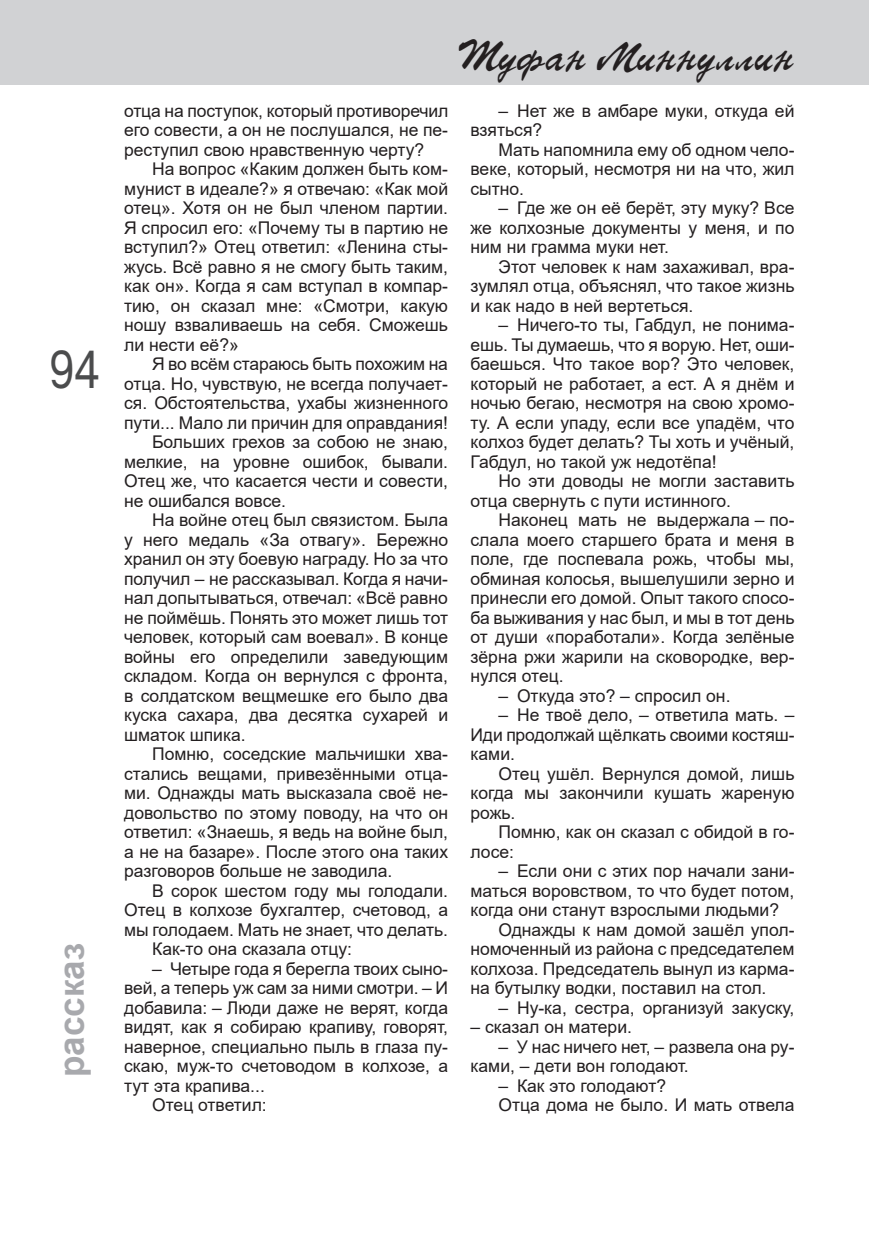
<style>
.page{position:relative;width:869px;height:1241px;background:#fff}
.page>*{position:absolute;margin:0;border:0;box-sizing:border-box;transform-origin:0 0}
.t1{font:49px "TT Arial";color:#4b4c4d;scale:.8 1}
.t2{font:42px "TT Parsec";color:#231f20}
.t3{font:700 35px "Arial";color:#a8a9ad}
.t4{font:17.5px/19.4px "Arial";color:#231f20;text-align:justify}
</style>
<div class="page">
<div style="left:0;top:0;width:868px;height:84px;background:#d1d2d4"></div>
<h1 class="t1" style="left:50px;top:342px;width:64px">94</h1>
<h3 class="t3" style="left:52px;top:1076px;width:136px;rotate:-90deg">рассказ</h3>
<p class="t4" style="left:124px;top:101px;width:325px">отца на поступок, который противоречил его совести, а он не послушался, не пе&shy;реступил свою нравственную черту?</p>
<p class="t4" style="left:124px;top:160px;width:325px;text-indent:28px">На вопрос «Каким должен быть ком&shy;мунист в идеале?» я отвечаю: «Как мой отец». Хотя он не был членом партии.<br>Я спросил его: «Почему ты в партию не вступил?» Отец ответил: «Ленина сты&shy;жусь. Всё равно я не смогу быть таким, как он». Когда я сам вступал в компар&shy;тию, он сказал мне: «Смотри, какую ношу взваливаешь на себя. Сможешь ли нести её?»</p>
<p class="t4" style="left:152px;top:354px;width:297px">Я во всём стараюсь быть похожим на</p>
<p class="t4" style="left:124px;top:374px;width:325px">отца. Но, чувствую, не всегда получает-</p>
<p class="t4" style="left:124px;top:393px;width:325px">ся. Обстоятельства, ухабы жизненного</p>
<p class="t4" style="left:124px;top:413px;width:325px">пути... Мало ли причин для оправдания!</p>
<p class="t4" style="left:152px;top:432px;width:297px">Больших грехов за собою не знаю,</p>
<p class="t4" style="left:124px;top:452px;width:325px">мелкие, на уровне ошибок, бывали.</p>
<p class="t4" style="left:124px;top:471px;width:325px">Отец же, что касается чести и совести,</p>
<p class="t4" style="left:124px;top:491px;width:163px">не ошибался вовсе.</p>
<p class="t4" style="left:152px;top:510px;width:297px">На войне отец был связистом. Была</p>
<p class="t4" style="left:124px;top:530px;width:325px">у него медаль «За отвагу». Бережно</p>
<p class="t4" style="left:124px;top:549px;width:325px">хранил он эту боевую награду. Но за что</p>
<p class="t4" style="left:124px;top:569px;width:325px">получил – не рассказывал. Когда я начи-</p>
<p class="t4" style="left:124px;top:588px;width:325px">нал допытываться, отвечал: «Всё равно</p>
<p class="t4" style="left:124px;top:608px;width:325px">не поймёшь. Понять это может лишь тот</p>
<p class="t4" style="left:124px;top:627px;width:325px">человек, который сам воевал». В конце</p>
<p class="t4" style="left:124px;top:647px;width:325px">войны его определили заведующим</p>
<p class="t4" style="left:124px;top:666px;width:325px">складом. Когда он вернулся с фронта,</p>
<p class="t4" style="left:124px;top:685px;width:325px">в солдатском вещмешке его было два</p>
<p class="t4" style="left:124px;top:705px;width:325px">куска сахара, два десятка сухарей и</p>
<p class="t4" style="left:124px;top:724px;width:123px">шматок шпика.</p>
<p class="t4" style="left:152px;top:744px;width:297px">Помню, соседские мальчишки хва-</p>
<p class="t4" style="left:124px;top:763px;width:325px">стались вещами, привезёнными отца-</p>
<p class="t4" style="left:124px;top:783px;width:325px">ми. Однажды мать высказала своё не-</p>
<p class="t4" style="left:124px;top:802px;width:325px">довольство по этому поводу, на что он</p>
<p class="t4" style="left:124px;top:822px;width:325px">ответил: «Знаешь, я ведь на войне был,</p>
<p class="t4" style="left:124px;top:841px;width:325px">а не на базаре». После этого она таких</p>
<p class="t4" style="left:124px;top:861px;width:270px">разговоров больше не заводила.</p>
<p class="t4" style="left:152px;top:880px;width:297px">В сорок шестом году мы голодали.</p>
<p class="t4" style="left:124px;top:900px;width:325px">Отец в колхозе бухгалтер, счетовод, а</p>
<p class="t4" style="left:124px;top:919px;width:325px">мы голодаем. Мать не знает, что делать.</p>
<p class="t4" style="left:152px;top:939px;width:201px">Как-то она сказала отцу:</p>
<p class="t4" style="left:152px;top:958px;width:297px">– Четыре года я берегла твоих сыно-</p>
<p class="t4" style="left:124px;top:978px;width:325px">вей, а теперь уж сам за ними смотри. – И</p>
<p class="t4" style="left:124px;top:997px;width:325px">добавила: – Люди даже не верят, когда</p>
<p class="t4" style="left:124px;top:1017px;width:325px">видят, как я собираю крапиву, говорят,</p>
<p class="t4" style="left:124px;top:1036px;width:325px">наверное, специально пыль в глаза пу-</p>
<p class="t4" style="left:124px;top:1056px;width:325px">скаю, муж-то счетоводом в колхозе, а</p>
<p class="t4" style="left:124px;top:1075px;width:142px">тут эта крапива...</p>
<p class="t4" style="left:152px;top:1094px;width:116px">Отец ответил:</p>
<h2 class="t2" style="left:455px;top:32px;width:340px">Туфан Миннуллин</h2>
<p class="t4" style="left:470px;top:101px;width:325px;text-indent:28px">– Нет же в амбаре муки, откуда ей взяться?</p>
<p class="t4" style="left:470px;top:140px;width:325px;text-indent:28px">Мать напомнила ему об одном чело&shy;веке, который, несмотря ни на что, жил сытно.</p>
<p class="t4" style="left:470px;top:199px;width:325px;text-indent:28px">– Где же он её берёт, эту муку? Все же колхозные документы у меня, и по ним ни грамма муки нет.</p>
<p class="t4" style="left:470px;top:257px;width:325px;text-indent:28px">Этот человек к нам захаживал, вра&shy;зумлял отца, объяснял, что такое жизнь и как надо в ней вертеться.</p>
<p class="t4" style="left:470px;top:315px;width:325px;text-indent:28px">– Ничего-то ты, Габдул, не понима&shy;ешь. Ты думаешь, что я ворую. Нет, оши&shy;баешься. Что такое вор? Это человек, который не работает, а ест. А я днём и ночью бегаю, несмотря на свою хромо&shy;ту. А если упаду, если все упадём, что колхоз будет делать? Ты хоть и учёный, Габдул, но такой уж недотёпа!</p>
<p class="t4" style="left:470px;top:471px;width:325px;text-indent:28px">Но эти доводы не могли заставить отца свернуть с пути истинного.</p>
<p class="t4" style="left:470px;top:510px;width:325px;text-indent:28px">Наконец мать не выдержала – по&shy;слала моего старшего брата и меня в поле, где поспевала рожь, чтобы мы, обминая колосья, вышелушили зерно и принесли его домой. Опыт такого спосо&shy;ба выживания у нас был, и мы в тот день от души «поработали». Когда зелёные зёрна ржи жарили на сковородке, вер&shy;нулся отец.</p>
<p class="t4" style="left:498px;top:685px;width:233px">– Откуда это? – спросил он.</p>
<p class="t4" style="left:470px;top:705px;width:325px;text-indent:28px">– Не твоё дело, – ответила мать. – Иди продолжай щёлкать своими костяш&shy;ками.</p>
<p class="t4" style="left:470px;top:763px;width:325px;text-indent:28px">Отец ушёл. Вернулся домой, лишь когда мы закончили кушать жареную рожь.</p>
<p class="t4" style="left:470px;top:822px;width:325px;text-indent:28px">Помню, как он сказал с обидой в го&shy;лосе:</p>
<p class="t4" style="left:498px;top:861px;width:297px">– Если они с этих пор начали зани-</p>
<p class="t4" style="left:470px;top:880px;width:325px">маться воровством, то что будет потом,</p>
<p class="t4" style="left:470px;top:900px;width:310px">когда они станут взрослыми людьми?</p>
<p class="t4" style="left:498px;top:919px;width:297px">Однажды к нам домой зашёл упол-</p>
<p class="t4" style="left:470px;top:939px;width:325px">номоченный из района с председателем</p>
<p class="t4" style="left:470px;top:958px;width:325px">колхоза. Председатель вынул из карма-</p>
<p class="t4" style="left:470px;top:978px;width:297px">на бутылку водки, поставил на стол.</p>
<p class="t4" style="left:498px;top:997px;width:297px">– Ну-ка, сестра, организуй закуску,</p>
<p class="t4" style="left:470px;top:1017px;width:163px">– сказал он матери.</p>
<p class="t4" style="left:470px;top:1036px;width:325px;text-indent:28px">– У нас ничего нет, – развела она ру&shy;ками, – дети вон голодают.</p>
<p class="t4" style="left:498px;top:1075px;width:297px">– Как это голодают?<br>Отца дома не было. И мать отвела</p>
</div>
